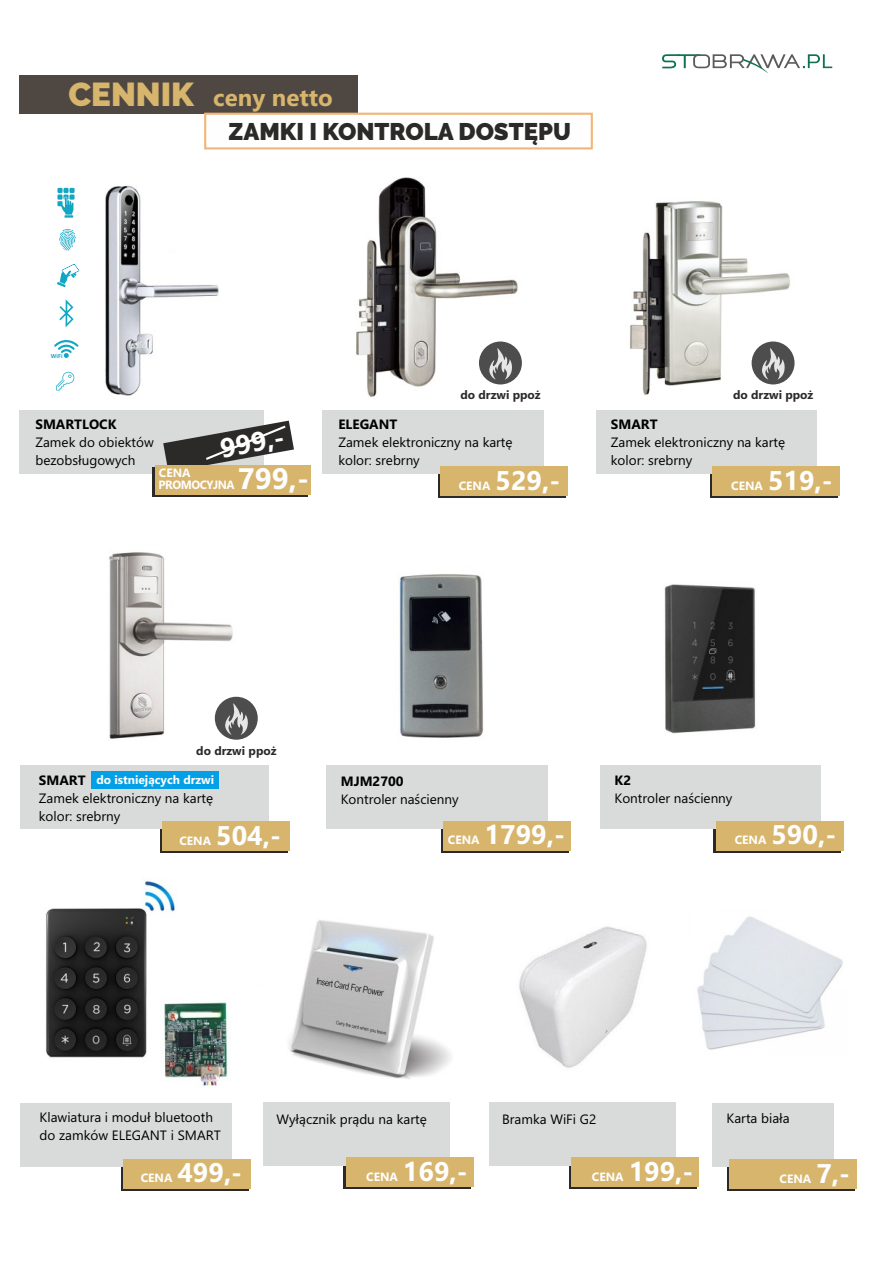
<style>
.page{position:relative;width:893px;height:1263px;background:#fff}
.page>*{position:absolute;margin:0;border:0;box-sizing:border-box;transform-origin:0 0}
.t1{font:700 29.7px "Ebrima";color:#fefefe}
.t2{font:700 27px "Ebrima";color:#fefefe}
.t3{font:900 24px "Raleway";color:#2b2a29}
.t4{font:700 24px "Ebrima";color:#d7b56d}
.t5{font:13.5px/18px "Ebrima";color:#000}
.t6{font:700 13.5px "Ebrima";color:#000}
.t7{font:700 12px "Ebrima";color:#fefefe}
.t8{font:700 12px "Ebrima";color:#2b2a29}
.t9{font:700 12px/12px "Ebrima";letter-spacing:-.04em;color:#fefefe}
.t10{font:700 6.3px "Calibri";color:#12a6c3}
.s1{font-family:"Raleway";font-weight:900;font-size:33px}
</style>
<div class="page">
<div style="left:344px;top:1160px;width:127px;height:29px;background:#2b2a29"></div>
<div style="left:263px;top:1102px;width:187px;height:63px;background:#d9dada"></div>
<div style="left:346px;top:1158px;width:127px;height:29px;background:#d7b56d"></div>
<svg style="left:441px;top:828px;width:128px;height:24px"></svg>
<svg style="left:714px;top:828px;width:127px;height:24px"></svg>
<svg style="left:121px;top:1166px;width:128px;height:24px"></svg>
<div style="left:326px;top:765px;width:222px;height:63px;background:#d9dada"></div>
<div style="left:600px;top:765px;width:220px;height:63px;background:#d9dada"></div>
<div style="left:20px;top:1103px;width:212px;height:63px;background:#d9dada"></div>
<div style="left:443px;top:821px;width:128px;height:29px;background:#d7b56d"></div>
<div style="left:716px;top:821px;width:127px;height:29px;background:#d7b56d"></div>
<div style="left:124px;top:1159px;width:127px;height:29px;background:#d7b56d"></div>
<div style="left:438px;top:468px;width:127px;height:30px;background:#2b2a29"></div>
<div style="left:710px;top:468px;width:128px;height:30px;background:#2b2a29"></div>
<div style="left:160px;top:824px;width:128px;height:29px;background:#2b2a29"></div>
<img style="left:356px;top:177px;width:166px;height:220px">
<div style="left:323px;top:411px;width:221px;height:63px;background:#d9dada"></div>
<div style="left:597px;top:411px;width:220px;height:63px;background:#d9dada"></div>
<div style="left:20px;top:766px;width:249px;height:63px;background:#d9dada"></div>
<img style="left:46px;top:880px;width:131px;height:178px">
<img style="left:664px;top:584px;width:92px;height:150px">
<img style="left:399px;top:574px;width:85px;height:164px">
<img style="left:630px;top:201px;width:165px;height:195px">
<img style="left:108px;top:552px;width:150px;height:188px">
<div style="left:440px;top:466px;width:128px;height:30px;background:#d7b56d"></div>
<div style="left:712px;top:466px;width:128px;height:30px;background:#d7b56d"></div>
<div style="left:162px;top:822px;width:128px;height:29px;background:#d7b56d"></div>
<img style="left:697px;top:916px;width:146px;height:134px">
<svg style="left:727px;top:1166px;width:128px;height:24px"></svg>
<div style="left:712px;top:1103px;width:122px;height:63px;background:#d9dada"></div>
<div style="left:729px;top:1159px;width:128px;height:29px;background:#d7b56d"></div>
<img style="left:161px;top:1000px;width:70px;height:86px">
<div style="left:479px;top:341px;width:43px;height:43px;background:#4d4d4d;border-radius:50%"></div>
<svg style="left:489px;top:348px;width:23px;height:32px"></svg>
<div style="left:752px;top:341px;width:42px;height:43px;background:#4d4d4d;border-radius:50%"></div>
<svg style="left:762px;top:348px;width:23px;height:32px"></svg>
<div style="left:91px;top:771px;width:128px;height:17px;background:#03a0e7"></div>
<div style="left:215px;top:697px;width:43px;height:43px;background:#4d4d4d;border-radius:50%"></div>
<svg style="left:225px;top:703px;width:23px;height:32px"></svg>
<div style="left:20px;top:411px;width:244px;height:63px;background:#d9dada"></div>
<svg style="left:57px;top:188px;width:18px;height:30px"></svg>
<svg style="left:54px;top:340px;width:25px;height:18px"></svg>
<svg style="left:59px;top:299px;width:15px;height:28px"></svg>
<svg style="left:56px;top:372px;width:18px;height:18px"></svg>
<svg style="left:59px;top:229px;width:17px;height:22px"></svg>
<svg style="left:57px;top:264px;width:22px;height:23px"></svg>
<img style="left:105px;top:185px;width:114px;height:211px">
<svg style="left:163px;top:421px;width:131px;height:44px"></svg>
<img style="left:288px;top:920px;width:163px;height:159px">
<svg style="left:662px;top:54px;width:170px;height:20px"></svg>
<svg style="left:153px;top:467px;width:155px;height:29px"></svg>
<div style="left:155px;top:465px;width:156px;height:29px;background:#d7b56d"></div>
<div style="left:19px;top:75px;width:338px;height:38px;background:#4f4842"></div>
<svg style="left:203px;top:112px;width:390px;height:38px"></svg>
<div style="left:569px;top:1160px;width:128px;height:29px;background:#2b2a29"></div>
<div style="left:489px;top:1102px;width:186px;height:63px;background:#d9dada"></div>
<div style="left:572px;top:1158px;width:127px;height:29px;background:#d7b56d"></div>
<img style="left:519px;top:926px;width:128px;height:142px">
<h3 class="t4" style="left:69px;top:88px;width:266px"><span class="s1">CENNIK</span> ceny netto</h3>
<h3 class="t3" style="left:228px;top:117px;width:344px">ZAMKI I KONTROLA DOSTĘPU</h3>
<p class="t10" style="left:51px;top:353px;width:13px">WiFi</p>
<p class="t6" style="left:35px;top:419px;width:83px">SMARTLOCK</p>
<p class="t5" style="left:35px;top:435px;width:120px">Zamek do obiektów bezobsługowych</p>
<h2 class="t2" style="left:219px;top:438px;width:66px;rotate:-10deg">999,-</h2>
<h1 class="t1" style="left:238px;top:467px;width:73px">799,-</h1>
<p class="t9" style="left:159px;top:468px;width:78px">CENA<br>PROMOCYJNA</p>
<p class="t8" style="left:460px;top:390px;width:82px">do drzwi ppoż</p>
<p class="t8" style="left:733px;top:390px;width:82px">do drzwi ppoż</p>
<p class="t6" style="left:338px;top:419px;width:60px">ELEGANT</p>
<p class="t5" style="left:338px;top:435px;width:176px">Zamek elektroniczny na kartę kolor: srebrny</p>
<p class="t6" style="left:611px;top:419px;width:48px">SMART</p>
<p class="t5" style="left:611px;top:435px;width:176px">Zamek elektroniczny na kartę kolor: srebrny</p>
<p class="t7" style="left:459px;top:481px;width:33px">CENA</p>
<h2 class="t2" style="left:495px;top:470px;width:66px">529,-</h2>
<p class="t7" style="left:731px;top:481px;width:33px">CENA</p>
<h2 class="t2" style="left:768px;top:470px;width:66px">519,-</h2>
<p class="t8" style="left:196px;top:746px;width:82px">do drzwi ppoż</p>
<p class="t7" style="left:96px;top:775px;width:119px">do istniejących drzwi</p>
<p class="t6" style="left:39px;top:775px;width:48px">SMART</p>
<p class="t5" style="left:39px;top:790px;width:176px">Zamek elektroniczny na kartę kolor: srebrny</p>
<p class="t7" style="left:179px;top:836px;width:33px">CENA</p>
<h2 class="t2" style="left:216px;top:825px;width:66px">504,-</h2>
<p class="t6" style="left:341px;top:776px;width:64px">MJM2700</p>
<p class="t5" style="left:341px;top:792px;width:119px">Kontroler naścienny</p>
<p class="t6" style="left:615px;top:775px;width:18px">K2</p>
<p class="t5" style="left:615px;top:790px;width:119px">Kontroler naścienny</p>
<p class="t7" style="left:448px;top:835px;width:33px">CENA</p>
<h2 class="t2" style="left:485px;top:824px;width:82px">1799,-</h2>
<p class="t7" style="left:735px;top:835px;width:33px">CENA</p>
<h2 class="t2" style="left:771px;top:824px;width:66px">590,-</h2>
<p class="t5" style="left:40px;top:1109px;width:175px">Klawiatura i moduł bluetooth</p>
<p class="t5" style="left:276px;top:1111px;width:152px">Wyłącznik prądu na kartę</p>
<p class="t5" style="left:40px;top:1127px;width:183px">do zamków ELEGANT i SMART</p>
<p class="t5" style="left:502px;top:1111px;width:96px">Bramka WiFi G2</p>
<p class="t5" style="left:727px;top:1110px;width:65px">Karta biała</p>
<p class="t7" style="left:141px;top:1173px;width:33px">CENA</p>
<h2 class="t2" style="left:177px;top:1162px;width:66px">499,-</h2>
<p class="t7" style="left:366px;top:1172px;width:33px">CENA</p>
<h2 class="t2" style="left:403px;top:1161px;width:66px">169,-</h2>
<p class="t7" style="left:592px;top:1172px;width:33px">CENA</p>
<h2 class="t2" style="left:629px;top:1161px;width:66px">199,-</h2>
<p class="t7" style="left:780px;top:1174px;width:33px">CENA</p>
<h2 class="t2" style="left:816px;top:1162px;width:35px">7,-</h2>
</div>
